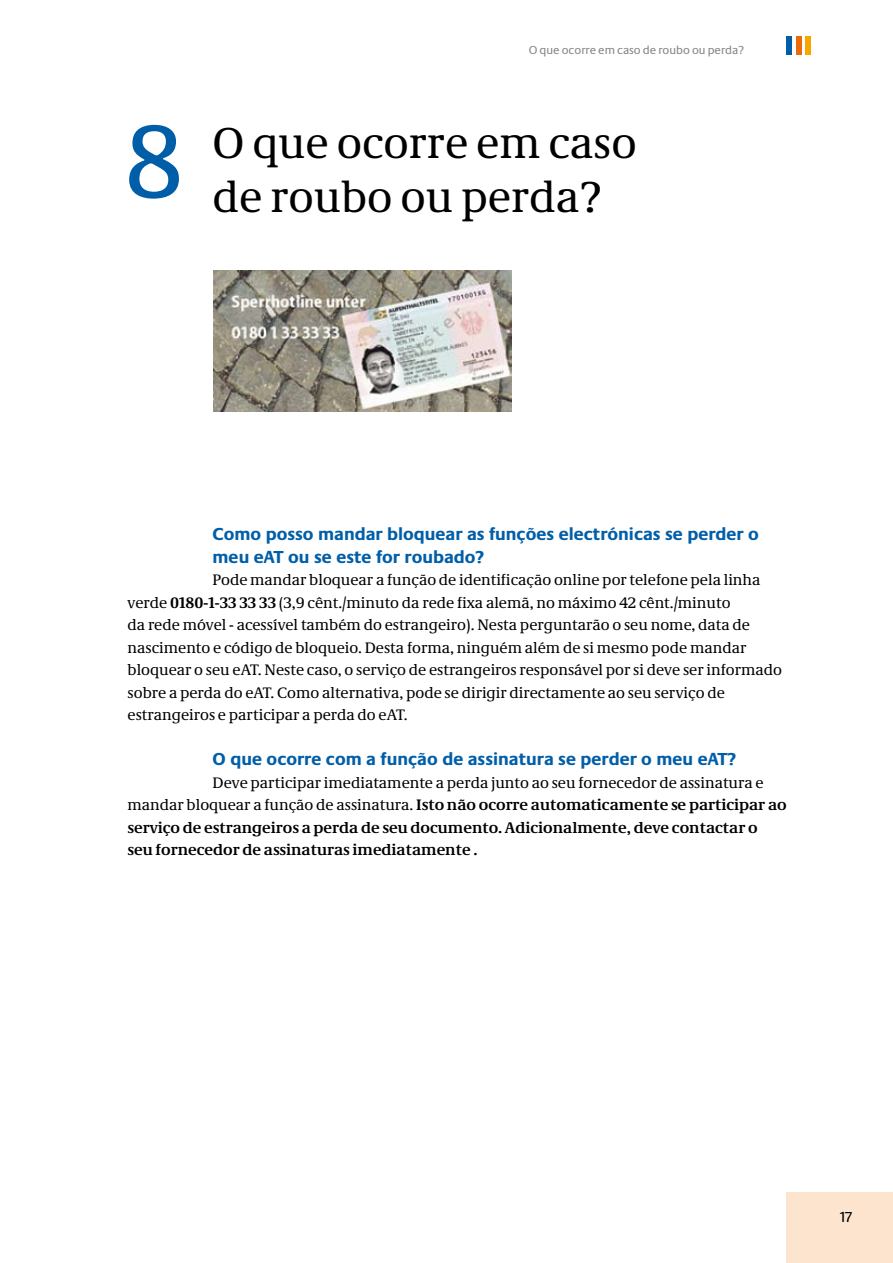
<style>
.page{position:relative;width:893px;height:1263px;background:#fff}
.page>*{position:absolute;margin:0;border:0;box-sizing:border-box;transform-origin:0 0}
.t1{font:108px "Neue Praxis Tab";color:#005ea8}
.t2{font:45px/54px "Neue Demos";color:#000}
.t3{font:700 18px/22.5px "Neue Praxis";color:#005ea8}
.t4{font:15.75px/22.5px "Neue Demos";color:#000}
.t5{font:700 15.75px/22.5px "Neue Demos";color:#000}
.t6{font:15px "Neue Praxis";color:#000}
.t7{font:12px "Neue Praxis";color:#87888a}
.s1{font-weight:700}
.s2{font-weight:400}
</style>
<div class="page">
<div style="left:787px;top:1193px;width:106px;height:70px;background:#fde4ce"></div>
<div style="left:806px;top:36px;width:5px;height:18px;background:#f6a800"></div>
<div style="left:796px;top:36px;width:5px;height:18px;background:#eb6a0a"></div>
<div style="left:787px;top:36px;width:5px;height:18px;background:#005ea8"></div>
<img style="left:214px;top:270px;width:297px;height:141px">
<p class="t7" style="left:529px;top:43px;width:217px">O que ocorre em caso de roubo ou perda?</p>
<h1 class="t1" style="left:122px;top:96px;width:65px">8</h1>
<h2 class="t2" style="left:213px;top:115px;width:426px">O que ocorre em caso de roubo ou perda?</h2>
<p class="t3" style="left:213px;top:523px;width:548px">Como posso mandar bloquear as funções electrónicas se perder o meu eAT ou se este for roubado?</p>
<p class="t4" style="left:128px;top:568px;width:656px;text-indent:85px">Pode mandar bloquear a função de identificação online por telefone pela linha verde <span class="s1">0180-1-33 33 33</span> (3,9 cênt./minuto da rede fixa alemã, no máximo 42 cênt./minuto<br>da rede móvel - acessível também do estrangeiro). Nesta perguntarão o seu nome, data de nascimento e código de bloqueio. Desta forma, ninguém além de si mesmo pode mandar bloquear o seu eAT. Neste caso, o serviço de estrangeiros responsável por si deve ser informado sobre a perda do eAT. Como alternativa, pode se dirigir directamente ao seu serviço de estrangeiros e participar a perda do eAT.</p>
<p class="t3" style="left:213px;top:748px;width:525px">O que ocorre com a função de assinatura se perder o meu eAT?</p>
<p class="t5" style="left:128px;top:771px;width:661px;text-indent:85px"><span class="s2">Deve participar imediatamente a perda junto ao seu fornecedor de assinatura e mandar bloquear a função de assinatura.</span> Isto não ocorre automaticamente se participar ao serviço de estrangeiros a perda de seu documento. Adicionalmente, deve contactar o seu fornecedor de assinaturas imediatamente .</p>
<p class="t6" style="left:840px;top:1208px;width:13px">17</p>
</div>
